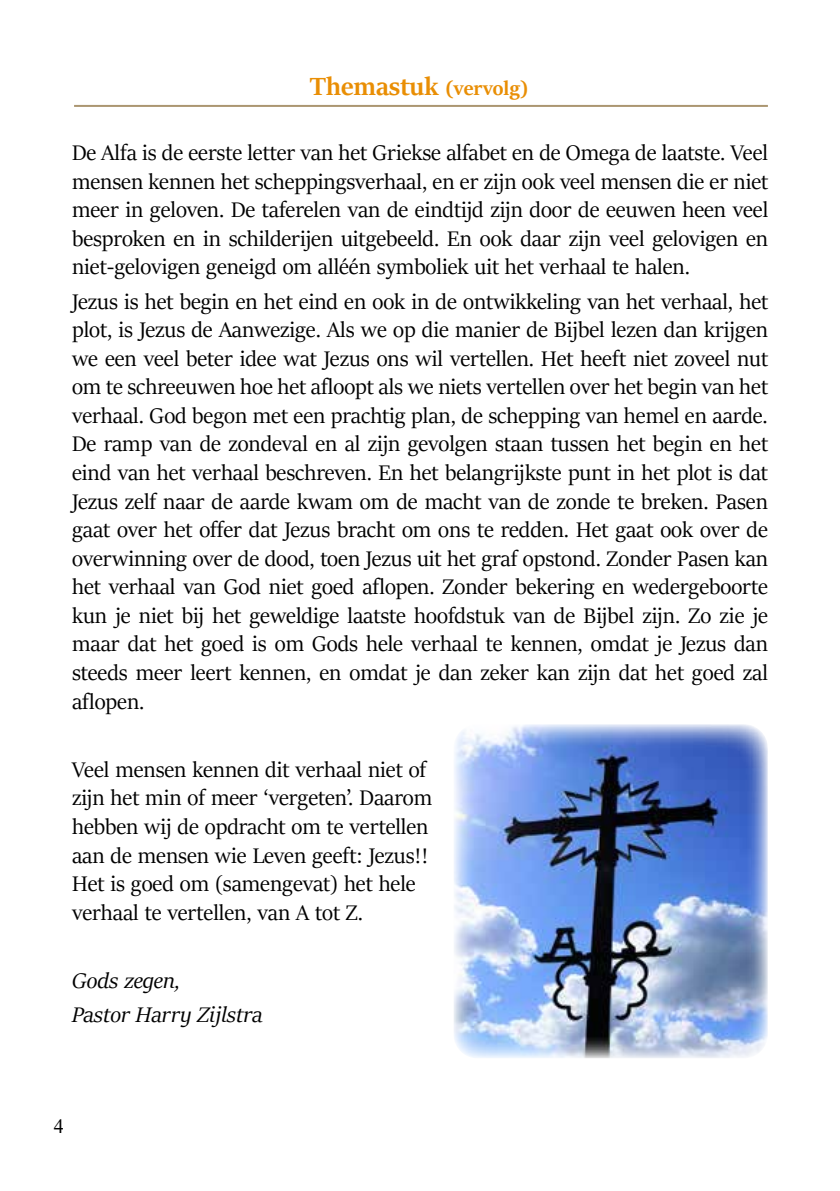
<style>
.page{position:relative;width:840px;height:1191px;background:#fff}
.page>*{position:absolute;margin:0;border:0;box-sizing:border-box;transform-origin:0 0}
.t1{font:700 28px "Sitka Banner";color:#e98e04}
.t2{font:23.8px/28.6px "Sitka Banner";color:#000;text-align:justify}
.t3{font:italic 23.8px/34.2px "Sitka Banner";color:#000}
.t4{font:20px "Times New Roman";color:#000}
.s1{font-size:22px}
</style>
<div class="page">
<hr style="left:74px;top:105px;width:693px;height:2px;background:#ab9671">
<img style="left:454px;top:724px;width:313px;height:334px">
<p class="t1" style="left:309px;top:66px;width:220px">Themastuk <span class="s1">(vervolg)</span></p>
<p class="t2" style="left:72px;top:137px;width:697px">De Alfa is de eerste letter van het Griekse alfabet en de Omega de laatste. Veel mensen kennen het scheppingsverhaal, en er zijn ook veel mensen die er niet meer in geloven. De taferelen van de eindtijd zijn door de eeuwen heen veel besproken en in schilderijen uitgebeeld. En ook daar zijn veel gelovigen en niet-gelovigen geneigd om alléén symboliek uit het verhaal te halen.</p>
<p class="t2" style="left:72px;top:286px;width:697px">Jezus is het begin en het eind en ook in de ontwikkeling van het verhaal, het plot, is Jezus de Aanwezige. Als we op die manier de Bijbel lezen dan krijgen we een veel beter idee wat Jezus ons wil vertellen. Het heeft niet zoveel nut om te schreeuwen hoe het afloopt als we niets vertellen over het begin van het verhaal. God begon met een prachtig plan, de schepping van hemel en aarde.<br>De ramp van de zondeval en al zijn gevolgen staan tussen het begin en het eind van het verhaal beschreven. En het belangrijkste punt in het plot is dat Jezus zelf naar de aarde kwam om de macht van de zonde te breken. Pasen gaat over het offer dat Jezus bracht om ons te redden. Het gaat ook over de overwinning over de dood, toen Jezus uit het graf opstond. Zonder Pasen kan het verhaal van God niet goed aflopen. Zonder bekering en wedergeboorte kun je niet bij het geweldige laatste hoofdstuk van de Bijbel zijn. Zo zie je maar dat het goed is om Gods hele verhaal te kennen, omdat je Jezus dan steeds meer leert kennen, en omdat je dan zeker kan zijn dat het goed zal aflopen.</p>
<p class="t2" style="left:72px;top:754px;width:361px;text-align:left">Veel mensen kennen dit verhaal niet of zijn het min of meer ‘vergeten’. Daarom hebben wij de opdracht om te vertellen aan de mensen wie Leven geeft: Jezus!!<br>Het is goed om (samengevat) het hele verhaal te vertellen, van A tot Z.</p>
<p class="t3" style="left:72px;top:962px;width:192px">Gods zegen,<br>Pastor Harry Zijlstra</p>
<p class="t4" style="left:54px;top:1111px;width:11px">4</p>
</div>
